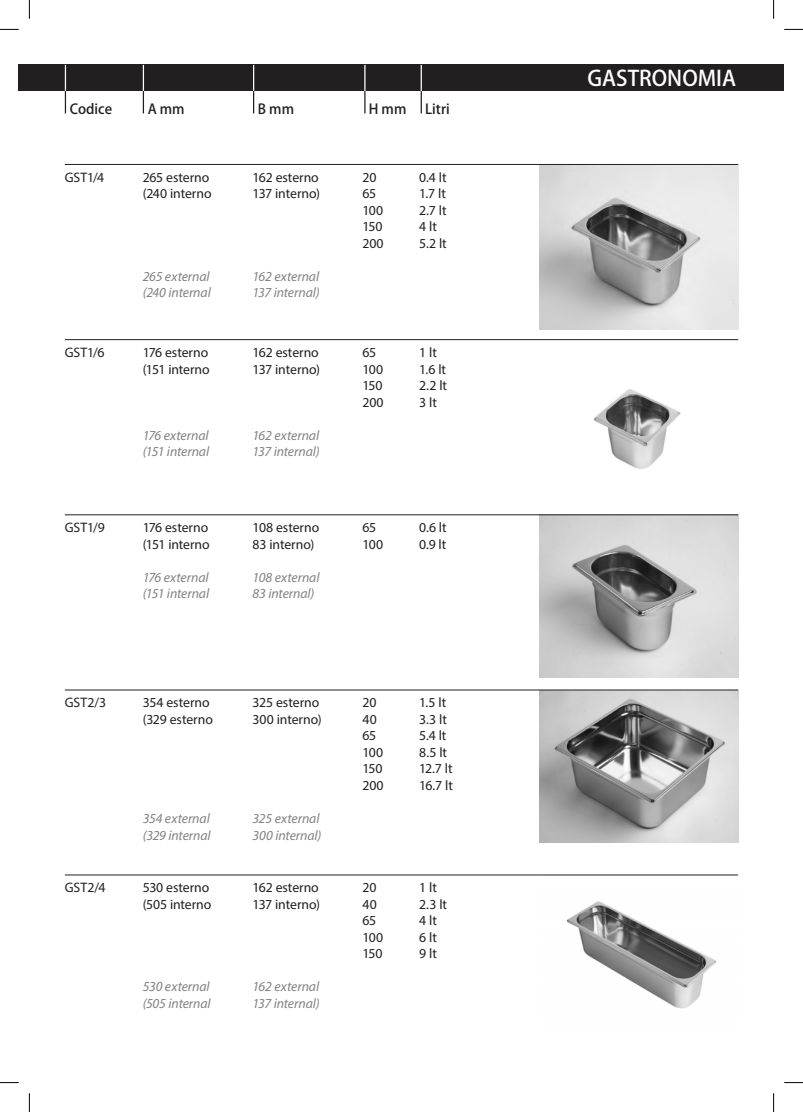
<style>
.page{position:relative;width:803px;height:1112px;background:#fff}
.page>*{position:absolute;margin:0;border:0;box-sizing:border-box;transform-origin:0 0}
.t1{font:21.25px "Adobe Heiti Std";color:#fff}
.Contenuto_tabella{font:13.75px "Myriad Pro";letter-spacing:-.005em;color:#231f20}
.Contenuto_tabella-2{font:italic 13.75px "Myriad Pro";letter-spacing:-.005em;color:#808285}
.t2{font:13.75px "Adobe Heiti Std";color:#231f20}
</style>
<div class="page">
<div style="left:19px;top:65px;width:765px;height:26px;background:#231f20"></div>
<hr style="left:65px;top:81px;width:1px;height:32px;background:#231f20">
<hr style="left:143px;top:81px;width:1px;height:32px;background:#231f20">
<hr style="left:253px;top:81px;width:1px;height:32px;background:#231f20">
<hr style="left:364px;top:81px;width:1px;height:32px;background:#231f20">
<hr style="left:421px;top:81px;width:1px;height:32px;background:#231f20">
<svg style="left:421px;top:65px;width:1px;height:26px"></svg>
<svg style="left:364px;top:65px;width:1px;height:26px"></svg>
<svg style="left:253px;top:65px;width:1px;height:26px"></svg>
<svg style="left:143px;top:65px;width:1px;height:26px"></svg>
<svg style="left:65px;top:65px;width:1px;height:26px"></svg>
<img style="left:540px;top:165px;width:198px;height:165px">
<img style="left:540px;top:340px;width:198px;height:129px">
<img style="left:540px;top:515px;width:198px;height:162px">
<img style="left:540px;top:875px;width:198px;height:134px">
<img style="left:540px;top:690px;width:198px;height:152px">
<hr style="left:65px;top:164px;width:673px;height:1px;background:#231f20">
<hr style="left:65px;top:339px;width:673px;height:1px;background:#231f20">
<hr style="left:65px;top:514px;width:673px;height:1px;background:#231f20">
<hr style="left:65px;top:689px;width:673px;height:1px;background:#231f20">
<hr style="left:65px;top:874px;width:673px;height:1px;background:#231f20">
<svg style="left:0;top:29px;width:19px;height:1px"></svg>
<svg style="left:784px;top:29px;width:19px;height:1px"></svg>
<svg style="left:0;top:1082px;width:19px;height:1px"></svg>
<svg style="left:784px;top:1082px;width:19px;height:1px"></svg>
<svg style="left:29px;top:0;width:1px;height:19px"></svg>
<svg style="left:29px;top:1093px;width:1px;height:18px"></svg>
<svg style="left:773px;top:0;width:1px;height:19px"></svg>
<svg style="left:773px;top:1093px;width:1px;height:18px"></svg>
<p class="t2" style="left:70px;top:101px;width:44px">Codice</p>
<p class="t2" style="left:148px;top:101px;width:38px">A mm</p>
<p class="t2" style="left:258px;top:101px;width:38px">B mm</p>
<p class="t2" style="left:369px;top:101px;width:39px">H mm</p>
<p class="t2" style="left:425px;top:101px;width:26px">Litri</p>
<p class="Contenuto_tabella" style="left:65px;top:169px;width:41px">GST1/4</p>
<p class="Contenuto_tabella" style="left:143px;top:169px;width:68px">265 esterno</p>
<p class="Contenuto_tabella" style="left:253px;top:169px;width:68px">162 esterno</p>
<p class="Contenuto_tabella" style="left:362px;top:169px;width:15px">20</p>
<p class="Contenuto_tabella" style="left:419px;top:169px;width:29px">0.4 lt</p>
<p class="Contenuto_tabella" style="left:143px;top:185px;width:70px">(240 interno</p>
<p class="Contenuto_tabella" style="left:253px;top:185px;width:69px">137 interno)</p>
<p class="Contenuto_tabella" style="left:362px;top:185px;width:15px">65</p>
<p class="Contenuto_tabella" style="left:419px;top:185px;width:28px">1.7 lt</p>
<p class="Contenuto_tabella" style="left:362px;top:202px;width:22px">100</p>
<p class="Contenuto_tabella" style="left:419px;top:202px;width:29px">2.7 lt</p>
<p class="Contenuto_tabella" style="left:362px;top:218px;width:21px">150</p>
<p class="Contenuto_tabella" style="left:419px;top:218px;width:19px">4 lt</p>
<p class="Contenuto_tabella" style="left:362px;top:235px;width:23px">200</p>
<p class="Contenuto_tabella" style="left:419px;top:235px;width:29px">5.2 lt</p>
<p class="Contenuto_tabella-2" style="left:143px;top:268px;width:68px">265 external</p>
<p class="Contenuto_tabella-2" style="left:253px;top:268px;width:68px">162 external</p>
<p class="Contenuto_tabella-2" style="left:143px;top:284px;width:70px">(240 internal</p>
<p class="Contenuto_tabella-2" style="left:253px;top:284px;width:69px">137 internal)</p>
<p class="Contenuto_tabella" style="left:65px;top:344px;width:41px">GST1/6</p>
<p class="Contenuto_tabella" style="left:143px;top:344px;width:67px">176 esterno</p>
<p class="Contenuto_tabella" style="left:253px;top:344px;width:68px">162 esterno</p>
<p class="Contenuto_tabella" style="left:362px;top:344px;width:15px">65</p>
<p class="Contenuto_tabella" style="left:419px;top:344px;width:19px">1 lt</p>
<p class="Contenuto_tabella" style="left:143px;top:360px;width:69px">(151 interno</p>
<p class="Contenuto_tabella" style="left:253px;top:360px;width:69px">137 interno)</p>
<p class="Contenuto_tabella" style="left:362px;top:360px;width:22px">100</p>
<p class="Contenuto_tabella" style="left:419px;top:360px;width:28px">1.6 lt</p>
<p class="Contenuto_tabella" style="left:362px;top:377px;width:21px">150</p>
<p class="Contenuto_tabella" style="left:419px;top:377px;width:29px">2.2 lt</p>
<p class="Contenuto_tabella" style="left:362px;top:393px;width:23px">200</p>
<p class="Contenuto_tabella" style="left:419px;top:393px;width:19px">3 lt</p>
<p class="Contenuto_tabella-2" style="left:143px;top:426px;width:67px">176 external</p>
<p class="Contenuto_tabella-2" style="left:253px;top:426px;width:68px">162 external</p>
<p class="Contenuto_tabella-2" style="left:143px;top:443px;width:68px">(151 internal</p>
<p class="Contenuto_tabella-2" style="left:253px;top:443px;width:69px">137 internal)</p>
<p class="Contenuto_tabella" style="left:65px;top:519px;width:41px">GST1/9</p>
<p class="Contenuto_tabella" style="left:143px;top:519px;width:67px">176 esterno</p>
<p class="Contenuto_tabella" style="left:253px;top:519px;width:68px">108 esterno</p>
<p class="Contenuto_tabella" style="left:362px;top:519px;width:15px">65</p>
<p class="Contenuto_tabella" style="left:419px;top:519px;width:29px">0.6 lt</p>
<p class="Contenuto_tabella" style="left:143px;top:535px;width:69px">(151 interno</p>
<p class="Contenuto_tabella" style="left:253px;top:535px;width:63px">83 interno)</p>
<p class="Contenuto_tabella" style="left:362px;top:535px;width:22px">100</p>
<p class="Contenuto_tabella" style="left:419px;top:535px;width:29px">0.9 lt</p>
<p class="Contenuto_tabella-2" style="left:143px;top:568px;width:67px">176 external</p>
<p class="Contenuto_tabella-2" style="left:253px;top:568px;width:68px">108 external</p>
<p class="Contenuto_tabella-2" style="left:143px;top:585px;width:68px">(151 internal</p>
<p class="Contenuto_tabella-2" style="left:253px;top:585px;width:63px">83 internal)</p>
<p class="Contenuto_tabella" style="left:65px;top:694px;width:43px">GST2/3</p>
<p class="Contenuto_tabella" style="left:143px;top:694px;width:68px">354 esterno</p>
<p class="Contenuto_tabella" style="left:253px;top:694px;width:68px">325 esterno</p>
<p class="Contenuto_tabella" style="left:362px;top:694px;width:15px">20</p>
<p class="Contenuto_tabella" style="left:419px;top:694px;width:29px">1.5 lt</p>
<p class="Contenuto_tabella" style="left:143px;top:710px;width:72px">(329 esterno</p>
<p class="Contenuto_tabella" style="left:253px;top:710px;width:70px">300 interno)</p>
<p class="Contenuto_tabella" style="left:362px;top:710px;width:16px">40</p>
<p class="Contenuto_tabella" style="left:419px;top:710px;width:29px">3.3 lt</p>
<p class="Contenuto_tabella" style="left:362px;top:727px;width:15px">65</p>
<p class="Contenuto_tabella" style="left:419px;top:727px;width:29px">5.4 lt</p>
<p class="Contenuto_tabella" style="left:362px;top:743px;width:22px">100</p>
<p class="Contenuto_tabella" style="left:419px;top:743px;width:29px">8.5 lt</p>
<p class="Contenuto_tabella" style="left:362px;top:760px;width:21px">150</p>
<p class="Contenuto_tabella" style="left:419px;top:760px;width:35px">12.7 lt</p>
<p class="Contenuto_tabella" style="left:362px;top:776px;width:23px">200</p>
<p class="Contenuto_tabella" style="left:419px;top:776px;width:35px">16.7 lt</p>
<p class="Contenuto_tabella-2" style="left:143px;top:809px;width:69px">354 external</p>
<p class="Contenuto_tabella-2" style="left:253px;top:809px;width:68px">325 external</p>
<p class="Contenuto_tabella-2" style="left:143px;top:826px;width:69px">(329 internal</p>
<p class="Contenuto_tabella-2" style="left:253px;top:826px;width:70px">300 internal)</p>
<p class="Contenuto_tabella" style="left:65px;top:879px;width:42px">GST2/4</p>
<p class="Contenuto_tabella" style="left:143px;top:879px;width:68px">530 esterno</p>
<p class="Contenuto_tabella" style="left:253px;top:879px;width:68px">162 esterno</p>
<p class="Contenuto_tabella" style="left:362px;top:879px;width:15px">20</p>
<p class="Contenuto_tabella" style="left:419px;top:879px;width:19px">1 lt</p>
<p class="Contenuto_tabella" style="left:143px;top:895px;width:70px">(505 interno</p>
<p class="Contenuto_tabella" style="left:253px;top:895px;width:69px">137 interno)</p>
<p class="Contenuto_tabella" style="left:362px;top:895px;width:16px">40</p>
<p class="Contenuto_tabella" style="left:419px;top:895px;width:29px">2.3 lt</p>
<p class="Contenuto_tabella" style="left:362px;top:912px;width:15px">65</p>
<p class="Contenuto_tabella" style="left:419px;top:912px;width:19px">4 lt</p>
<p class="Contenuto_tabella" style="left:362px;top:928px;width:22px">100</p>
<p class="Contenuto_tabella" style="left:419px;top:928px;width:19px">6 lt</p>
<p class="Contenuto_tabella" style="left:362px;top:945px;width:21px">150</p>
<p class="Contenuto_tabella" style="left:419px;top:945px;width:19px">9 lt</p>
<p class="Contenuto_tabella-2" style="left:143px;top:978px;width:68px">530 external</p>
<p class="Contenuto_tabella-2" style="left:253px;top:978px;width:68px">162 external</p>
<p class="Contenuto_tabella-2" style="left:143px;top:994px;width:69px">(505 internal</p>
<p class="Contenuto_tabella-2" style="left:253px;top:994px;width:69px">137 internal)</p>
<h1 class="t1" style="left:587px;top:66px;width:150px">GASTRONOMIA</h1>
</div>
